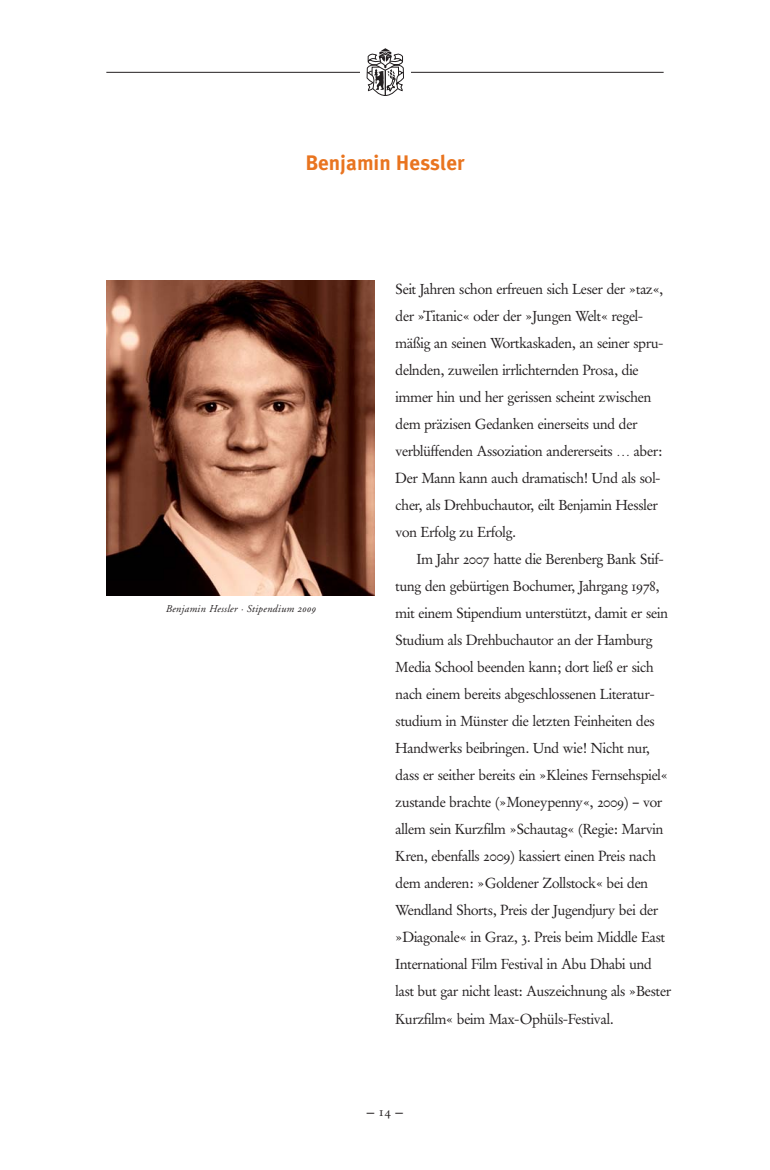
<style>
.page{position:relative;width:770px;height:1170px;background:#fff}
.page>*{position:absolute;margin:0;border:0;box-sizing:border-box;transform-origin:0 0}
.t1{font:700 21px "Meta Plus";color:#e9741f}
.t2{font:14.25px/27px "Garamond Stempel Expert BQ Roman Os F";color:#231f20}
.t3{font:13.5px "Helvetica";color:#231f20}
.t4{font:italic 10.5px "Adobe Garamond";letter-spacing:.025em;color:#231f20}
.s1{font-family:"Adobe Garamond Exp"}
</style>
<div class="page">
<hr style="left:106px;top:72px;width:557px;height:1px;background:#231f20">
<div style="left:360px;top:43px;width:50px;height:58px;background:#fff"></div>
<svg style="left:366px;top:48px;width:38px;height:48px"></svg>
<img style="left:106px;top:281px;width:268px;height:314px">
<h1 class="t1" style="left:305px;top:154px;width:161px">Benjamin Hessler</h1>
<p class="t4" style="left:165px;top:604px;width:151px">Benjamin Hessler · Stipendium <span class="s1">2009</span></p>
<p class="t2" style="left:395px;top:277px;width:269px">Seit Jahren schon erfreuen sich Leser der »taz«, der »Titanic« oder der »Jungen Welt« regel - mäßig an seinen Wortkaskaden, an seiner spru&shy;delnden, zuweilen irrlichternden Prosa, die immer hin und her gerissen scheint zwischen dem präzisen Gedanken einerseits und der verblüffenden Assoziation andererseits … aber:<br>Der Mann kann auch dramatisch! Und als sol&shy;cher, als Drehbuchautor, eilt Benjamin Hessler von Erfolg zu Erfolg.</p>
<p class="t2" style="left:395px;top:547px;width:277px;text-indent:21px">Im Jahr 2007 hatte die Berenberg Bank Stif - tung den gebürtigen Bochumer, Jahrgang 1978, mit einem Stipendium unterstützt, damit er sein Studium als Drehbuchautor an der Hamburg Media School beenden kann; dort ließ er sich nach einem bereits abgeschlossenen Literatur - studium in Münster die letzten Feinheiten des Handwerks beibringen. Und wie! Nicht nur, dass er seither bereits ein »Kleines Fernsehspiel« zustande brachte (»Moneypenny«, 2009) – vor allem sein Kurzfilm »Schautag« (Regie: Marvin Kren, ebenfalls 2009) kassiert einen Preis nach dem anderen: »Goldener Zollstock« bei den Wendland Shorts, Preis der Jugendjury bei der »Diagonale« in Graz, 3. Preis beim Middle East International Film Festival in Abu Dhabi und last but gar nicht least: Auszeichnung als »Bester Kurzfilm« beim Max-Ophüls-Festival.</p>
<p class="t3" style="left:367px;top:1107px;width:38px">–<span class="s1">14</span>–</p>
</div>
